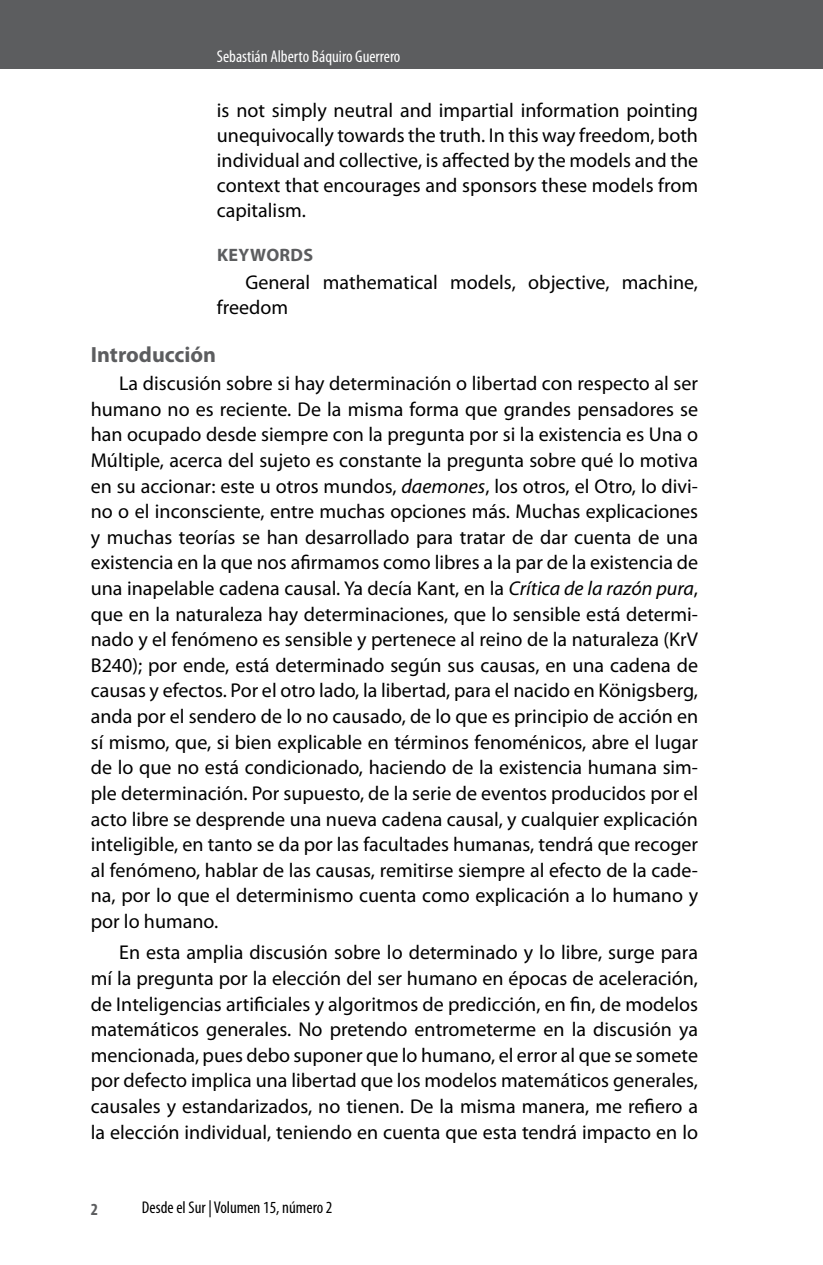
<style>
.page{position:relative;width:823px;height:1265px;background:#fff}
.page>*{position:absolute;margin:0;border:0;box-sizing:border-box;transform-origin:0 0}
.t1{font:700 22px "Myriad Pro";color:#5c5d5f}
.t2{font:20px/25.6px "Myriad Pro";color:#000;text-align:justify}
.t3{font:700 18px "Myriad Pro";letter-spacing:.02em;color:#5c5d5f}
.t4{font:condensed 17px "Myriad Pro";color:#fff}
.t5{font:condensed 17px "Myriad Pro";color:#000}
.t6{font:700 condensed 17px "Myriad Pro";color:#5c5d5f}
.s1{font-style:italic}
</style>
<div class="page">
<div style="left:0;top:0;width:822px;height:68px;background:#5c5d5f"></div>
<p class="t4" style="left:217px;top:46px;width:185px">Sebastián Alberto Báquiro Guerrero</p>
<p class="t2" style="left:217px;top:98px;width:482px;line-height:25px">is not simply neutral and impartial information pointing unequivocally towards the truth. In this way freedom, both individual and collective, is affected by the models and the context that encourages and sponsors these models from capitalism.</p>
<p class="t3" style="left:217px;top:244px;width:98px">KEYWORDS</p>
<p class="t2" style="left:217px;top:270px;width:482px;line-height:25px;text-indent:28px">General mathematical models, objective, machine, freedom</p>
<p class="t1" style="left:91px;top:340px;width:127px">Introducción</p>
<p class="t2" style="left:91px;top:370px;width:608px;text-indent:28px">La discusión sobre si hay determinación o libertad con respecto al ser humano no es reciente. De la misma forma que grandes pensadores se han ocupado desde siempre con la pregunta por si la existencia es Una o Múltiple, acerca del sujeto es constante la pregunta sobre qué lo motiva en su accionar: este u otros mundos, <span class="s1">daemones</span>, los otros, el Otro, lo divi&shy;no o el inconsciente, entre muchas opciones más. Muchas explicaciones y muchas teorías se han desarrollado para tratar de dar cuenta de una existencia en la que nos afirmamos como libres a la par de la existencia de una inapelable cadena causal. Ya decía Kant, en la <span class="s1">Crítica de la razón pura</span>, que en la naturaleza hay determinaciones, que lo sensible está determi&shy;nado y el fenómeno es sensible y pertenece al reino de la naturaleza (KrV B240); por ende, está determinado según sus causas, en una cadena de causas y efectos. Por el otro lado, la libertad, para el nacido en Königsberg, anda por el sendero de lo no causado, de lo que es principio de acción en sí mismo, que, si bien explicable en términos fenoménicos, abre el lugar de lo que no está condicionado, haciendo de la existencia humana sim&shy;ple determinación. Por supuesto, de la serie de eventos producidos por el acto libre se desprende una nueva cadena causal, y cualquier explicación inteligible, en tanto se da por las facultades humanas, tendrá que recoger al fenómeno, hablar de las causas, remitirse siempre al efecto de la cade&shy;na, por lo que el determinismo cuenta como explicación a lo humano y por lo humano.</p>
<p class="t2" style="left:91px;top:939px;width:608px;text-indent:28px">En esta amplia discusión sobre lo determinado y lo libre, surge para mí la pregunta por la elección del ser humano en épocas de aceleración, de Inteligencias artificiales y algoritmos de predicción, en fin, de modelos matemáticos generales. No pretendo entrometerme en la discusión ya mencionada, pues debo suponer que lo humano, el error al que se somete por defecto implica una libertad que los modelos matemáticos generales, causales y estandarizados, no tienen. De la misma manera, me refiero a la elección individual, teniendo en cuenta que esta tendrá impacto en lo</p>
<p class="t6" style="left:91px;top:1198px;width:9px">2</p>
<p class="t5" style="left:142px;top:1196px;width:192px">Desde el Sur | Volumen 15, número 2</p>
</div>
